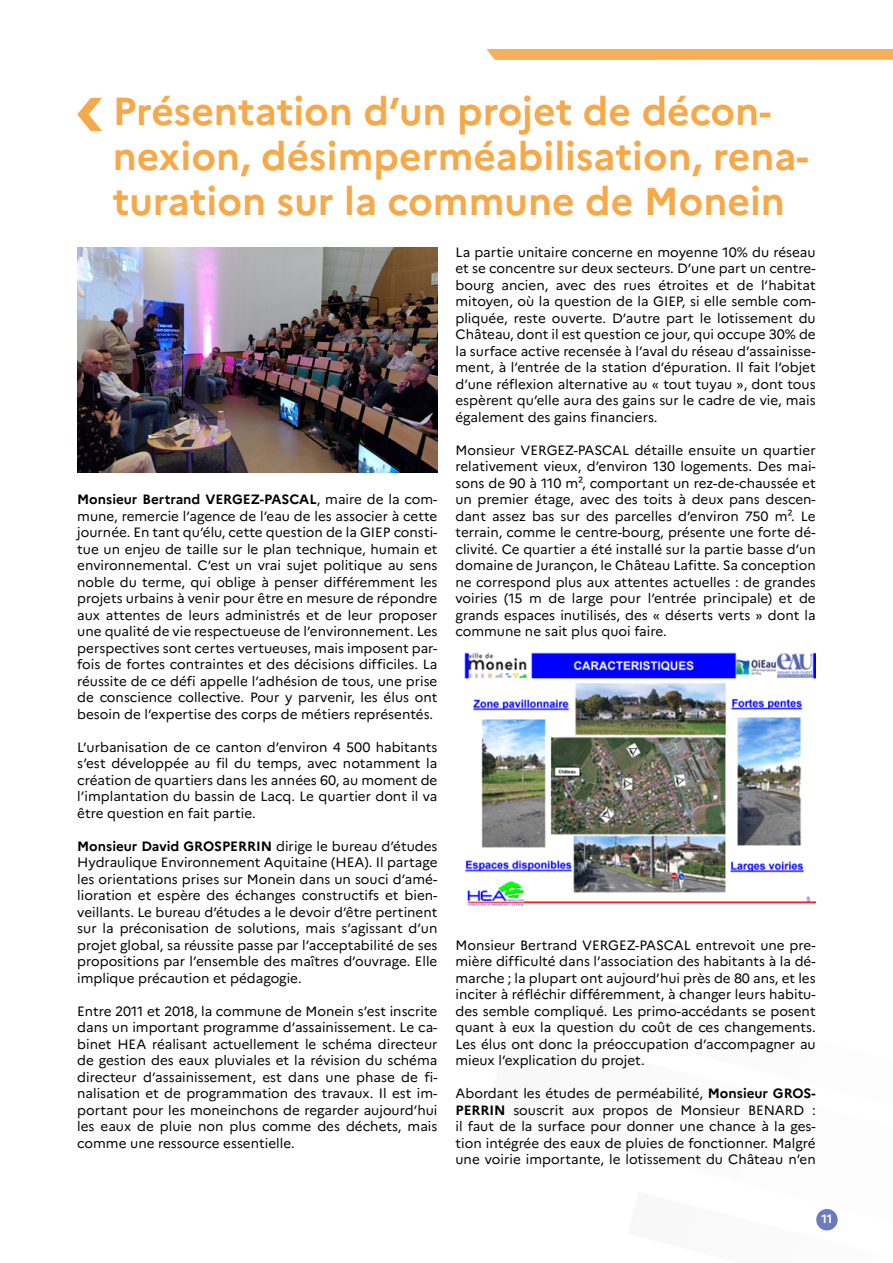
<style>
.page{position:relative;width:893px;height:1263px;background:#fff}
.page>*{position:absolute;margin:0;border:0;box-sizing:border-box;transform-origin:0 0}
.t1{font:700 39px/45px "Marianne";color:#f7a848}
.t2{font:13.5px/16.5px "Marianne";color:#000;text-align:justify}
.t3{font:700 12px "Marianne";color:#fff}
.s1{font-weight:700}
</style>
<div class="page">
<svg style="left:816px;top:1209px;width:22px;height:22px"></svg>
<svg style="left:77px;top:98px;width:25px;height:33px"></svg>
<svg style="left:486px;top:49px;width:407px;height:11px;background:#f7b15d"></svg>
<img style="left:77px;top:248px;width:360px;height:224px">
<img style="left:464px;top:652px;width:352px;height:254px">
<h1 class="t1" style="left:113px;top:85px;width:697px">Présentation d’un projet de décon&shy;nexion, désimperméabilisation, rena&shy;turation sur la commune de Monein</h1>
<p class="t2" style="left:77px;top:490px;width:362px"><span class="s1">Monsieur Bertrand VERGEZ-PASCAL</span>, maire de la com&shy;mune, remercie l’agence de l’eau de les associer à cette journée. En tant qu’élu, cette question de la GIEP consti&shy;tue un enjeu de taille sur le plan technique, humain et environnemental. C’est un vrai sujet politique au sens noble du terme, qui oblige à penser différemment les projets urbains à venir pour être en mesure de répondre aux attentes de leurs administrés et de leur proposer une qualité de vie respectueuse de l’environnement. Les perspectives sont certes vertueuses, mais imposent par&shy;fois de fortes contraintes et des décisions difficiles. La réussite de ce défi appelle l’adhésion de tous, une prise de conscience collective. Pour y parvenir, les élus ont besoin de l’expertise des corps de métiers représentés.</p>
<p class="t2" style="left:77px;top:738px;width:362px">L’urbanisation de ce canton d’environ 4 500 habitants s’est développée au fil du temps, avec notamment la création de quartiers dans les années 60, au moment de l’implantation du bassin de Lacq. Le quartier dont il va être question en fait partie.</p>
<p class="t2" style="left:77px;top:837px;width:362px"><span class="s1">Monsieur David GROSPERRIN</span> dirige le bureau d’études Hydraulique Environnement Aquitaine (HEA). Il partage les orientations prises sur Monein dans un souci d’amé&shy;lioration et espère des échanges constructifs et bien&shy;veillants. Le bureau d’études a le devoir d’être pertinent sur la préconisation de solutions, mais s’agissant d’un projet global, sa réussite passe par l’acceptabilité de ses propositions par l’ensemble des maîtres d’ouvrage. Elle implique précaution et pédagogie.</p>
<p class="t2" style="left:77px;top:1002px;width:362px">Entre 2011 et 2018, la commune de Monein s’est inscrite dans un important programme d’assainissement. Le ca&shy;binet HEA réalisant actuellement le schéma directeur de gestion des eaux pluviales et la révision du schéma directeur d’assainissement, est dans une phase de fi&shy;nalisation et de programmation des travaux. Il est im&shy;portant pour les moneinchons de regarder aujourd’hui les eaux de pluie non plus comme des déchets, mais comme une ressource essentielle.</p>
<p class="t2" style="left:455px;top:242px;width:362px">La partie unitaire concerne en moyenne 10% du réseau et se concentre sur deux secteurs. D’une part un centre&shy;bourg ancien, avec des rues étroites et de l’habitat mitoyen, où la question de la GIEP, si elle semble com&shy;pliquée, reste ouverte. D’autre part le lotissement du Château, dont il est question ce jour, qui occupe 30% de la surface active recensée à l’aval du réseau d’assainisse&shy;ment, à l’entrée de la station d’épuration. Il fait l’objet d’une réflexion alternative au « tout tuyau », dont tous espèrent qu’elle aura des gains sur le cadre de vie, mais également des gains financiers.</p>
<p class="t2" style="left:455px;top:440px;width:362px">Monsieur VERGEZ-PASCAL détaille ensuite un quartier relativement vieux, d’environ 130 logements. Des mai&shy;sons de 90 à 110 m², comportant un rez-de-chaussée et un premier étage, avec des toits à deux pans descen&shy;dant assez bas sur des parcelles d’environ 750 m². Le terrain, comme le centre-bourg, présente une forte dé&shy;clivité. Ce quartier a été installé sur la partie basse d’un domaine de Jurançon, le Château Lafitte. Sa conception ne correspond plus aux attentes actuelles : de grandes voiries (15 m de large pour l’entrée principale) et de grands espaces inutilisés, des « déserts verts » dont la commune ne sait plus quoi faire.</p>
<p class="t2" style="left:455px;top:935px;width:362px">Monsieur Bertrand VERGEZ-PASCAL entrevoit une pre&shy;mière difficulté dans l’association des habitants à la dé&shy;marche ; la plupart ont aujourd’hui près de 80 ans, et les inciter à réfléchir différemment, à changer leurs habitu&shy;des semble compliqué. Les primo-accédants se posent quant à eux la question du coût de ces changements.<br>Les élus ont donc la préoccupation d’accompagner au mieux l’explication du projet.</p>
<p class="t2" style="left:455px;top:1084px;width:362px">Abordant les études de perméabilité, <span class="s1">Monsieur GROS-PERRIN</span> souscrit aux propos de Monsieur BENARD : il faut de la surface pour donner une chance à la ges&shy;tion intégrée des eaux de pluies de fonctionner. Malgré une voirie importante, le lotissement du Château n’en</p>
<p class="t3" style="left:821px;top:1210px;width:12px">11</p>
</div>
